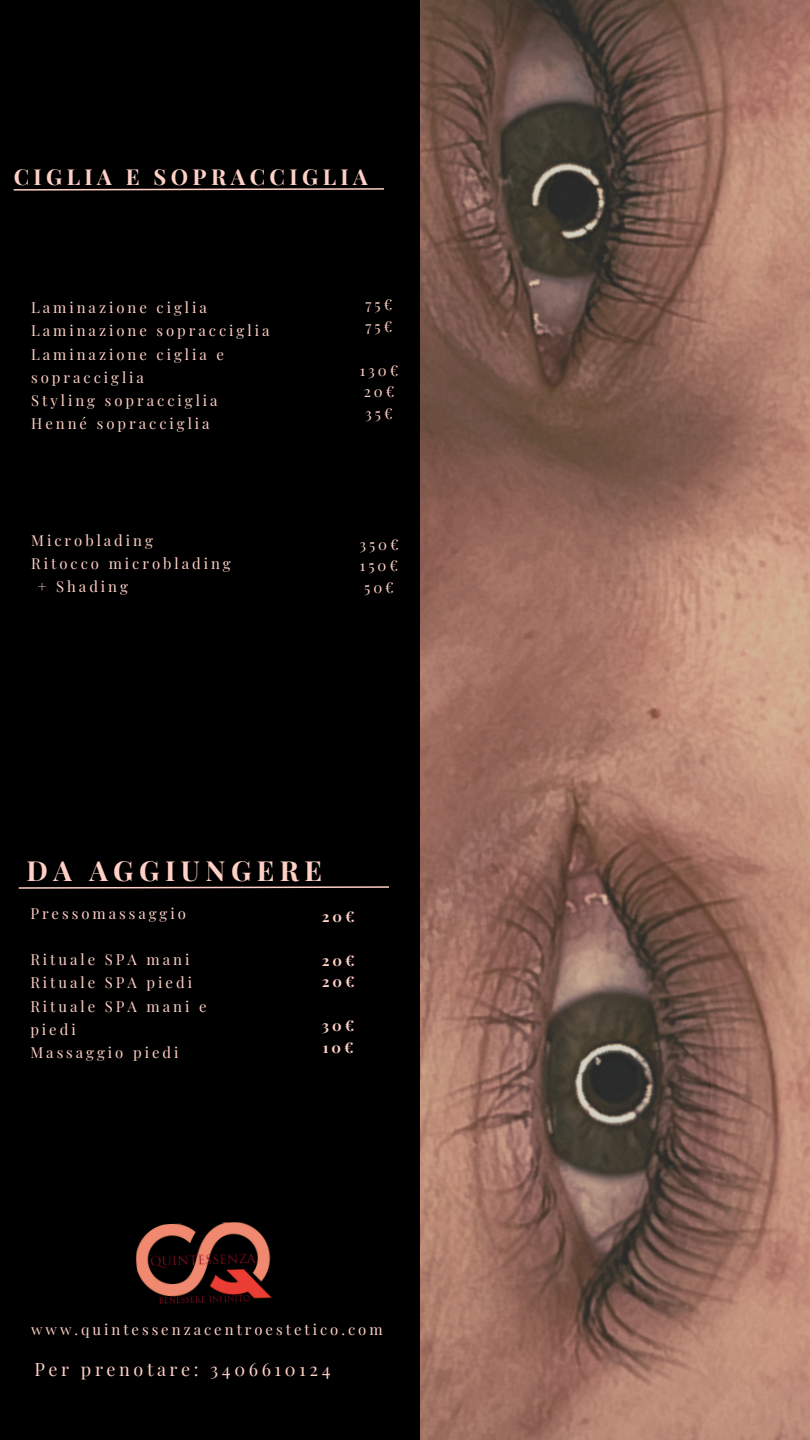
<style>
.page{position:relative;width:810px;height:1440px;background:#000}
.page>*{position:absolute;margin:0;border:0;box-sizing:border-box;transform-origin:0 0}
.t1{font:700 27.7px "Playfair Display";letter-spacing:.2em;color:#ffd1c6}
.t2{font:700 22px "Playfair Display";letter-spacing:.2em;color:#ffd1c6}
.t3{font:18px "Playfair Display";letter-spacing:.2em;color:#ffd1c6}
.t4{font:14.9px/21.8px "Playfair Display";letter-spacing:.2em;color:#ffd1c6}
.t5{font:700 14.9px/21.8px "Playfair Display";letter-spacing:.2em;color:#ffd1c6}
</style>
<div class="page">
<img style="left:420px;top:0;width:390px;height:1440px">
<svg style="left:18px;top:886px;width:371px;height:3px"></svg>
<img style="left:136px;top:1222px;width:136px;height:82px">
<svg style="left:13px;top:188px;width:371px;height:3px"></svg>
<p class="t2" style="left:14px;top:161px;width:356px">CIGLIA E SOPRACCIGLIA</p>
<p class="t4" style="left:31px;top:296px;width:177px">Laminazione ciglia</p>
<h1 class="t4" style="left:31px;top:319px;width:240px">Laminazione sopracciglia</h1>
<p class="t4" style="left:31px;top:342px;width:194px;line-height:23.2px">Laminazione ciglia e sopracciglia</p>
<p class="t4" style="left:31px;top:389px;width:188px">Styling sopracciglia</p>
<p class="t4" style="left:31px;top:412px;width:180px">Henné sopracciglia</p>
<p class="t4" style="left:31px;top:529px;width:123px">Microblading</p>
<p class="t4" style="left:31px;top:552px;width:201px">Ritocco microblading</p>
<h4 class="t4" style="left:38px;top:575px;width:92px">+ Shading</h4>
<h4 class="t4" style="left:366px;top:293px;width:28px">75€<br>75€</h4>
<h4 class="t4" style="left:360px;top:359px;width:40px">130€<br>20€<br>35€</h4>
<p class="t4" style="left:359px;top:533px;width:41px;text-align:justify">350€ 150€ 50€</p>
<h5 class="t1" style="left:26px;top:851px;width:297px">DA AGGIUNGERE</h5>
<h5 class="t4" style="left:30px;top:902px;width:157px">Pressomassaggio</h5>
<h5 class="t4" style="left:30px;top:948px;width:161px">Rituale SPA mani</h5>
<p class="t4" style="left:30px;top:971px;width:163px">Rituale SPA piedi</p>
<p class="t4" style="left:30px;top:994px;width:178px;line-height:23.2px">Rituale SPA mani e piedi</p>
<p class="t4" style="left:30px;top:1041px;width:150px">Massaggio piedi</p>
<p class="t5" style="left:322px;top:905px;width:34px">20€</p>
<p class="t5" style="left:322px;top:948px;width:34px">20€<br>20€</p>
<p class="t5" style="left:322px;top:1014px;width:34px">30€<br>10€</p>
<p class="t4" style="left:31px;top:1318px;width:353px">www.quintessenzacentroestetico.com</p>
<h3 class="t3" style="left:35px;top:1357px;width:298px">Per prenotare: 3406610124</h3>
</div>
